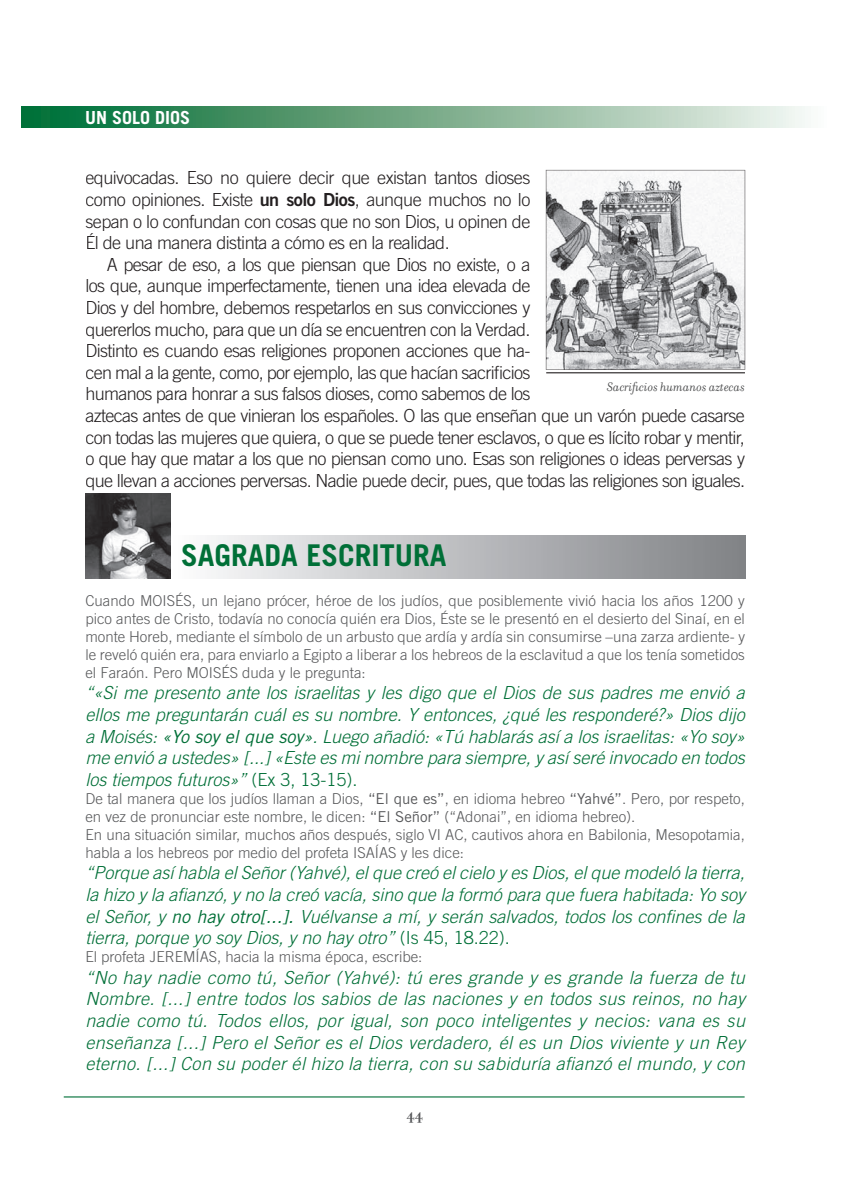
<style>
.page{position:relative;width:851px;height:1191px;background:#fff}
.page>*{position:absolute;margin:0;border:0;box-sizing:border-box;transform-origin:0 0}
.t1{font:700 30px "Trade Gothic";color:#006f37}
.t2{font:italic 300 18px/21.6px "Trade Gothic";color:#006f37;text-align:justify}
.t3{font:300 18px/21.6px "Trade Gothic";letter-spacing:-.035em;color:#231f20;text-align:justify}
.t4{font:700 18px "Trade Gothic";color:#fff}
.t5{font:300 15px/18px "Trade Gothic";color:#57585a;text-align:justify}
.t6{font:700 15px "Filosofia";color:#57585a}
.t7{font:italic 13.5px "Filosofia";color:#4b4c4d}
.s1{font-family:"Trade Gothic Bold Two";font-weight:400}
.s2{font-weight:400}
.s3{font-style:normal}
</style>
<div class="page">
<div style="left:170px;top:536px;width:575px;height:42px;background:linear-gradient(to right,#fcfcfd,#7f8185)"></div>
<img style="left:85px;top:493px;width:85px;height:85px">
<div style="left:21px;top:106px;width:808px;height:22px;background:linear-gradient(to right,#00682c,#f7f4ef)"></div>
<hr style="left:64px;top:1096px;width:680px;height:1px;background:#006f37">
<svg style="left:545px;top:170px;width:200px;height:200px"></svg>
<hr style="left:546px;top:372px;width:198px;height:1px;background:#231f20">
<p class="t4" style="left:85px;top:106px;width:107px">UN SOLO DIOS</p>
<p class="t3" style="left:85px;top:167px;width:446px">equivocadas. Eso no quiere decir que existan tantos dioses como opiniones. Existe <span class="s1">un solo Dios</span>, aunque muchos no lo sepan o lo confundan con cosas que no son Dios, u opinen de Él de una manera distinta a cómo es en la realidad.</p>
<p class="t3" style="left:85px;top:253px;width:661px;text-align:left;text-indent:21px">A pesar de eso, a los que piensan que Dios no existe, o a<br>los que, aunque imperfectamente, tienen una idea elevada de<br>Dios y del hombre, debemos respetarlos en sus convicciones y<br>quererlos mucho, para que un día se encuentren con la Verdad.<br>Distinto es cuando esas religiones proponen acciones que ha-<br>cen mal a la gente, como, por ejemplo, las que hacían sacrificios<br>humanos para honrar a sus falsos dioses, como sabemos de los<br>aztecas antes de que vinieran los españoles. O las que enseñan que un varón puede casarse con todas las mujeres que quiera, o que se puede tener esclavos, o que es lícito robar y mentir, o que hay que matar a los que no piensan como uno. Esas son religiones o ideas perversas y que llevan a acciones perversas. Nadie puede decir, pues, que todas las religiones son iguales.</p>
<p class="t7" style="left:607px;top:379px;width:139px">Sacrificios humanos aztecas</p>
<h1 class="t1" style="left:181px;top:537px;width:267px">SAGRADA ESCRITURA</h1>
<p class="t5" style="left:85px;top:591px;width:661px">Cuando MOISÉS, un lejano prócer, héroe de los judíos, que posiblemente vivió hacia los años 1200 y pico antes de Cristo, todavía no conocía quién era Dios, Éste se le presentó en el desierto del Sinaí, en el monte Horeb, mediante el símbolo de un arbusto que ardía y ardía sin consumirse –una zarza ardiente- y le reveló quién era, para enviarlo a Egipto a liberar a los hebreos de la esclavitud a que los tenía sometidos el Faraón. Pero MOISÉS duda y le pregunta:</p>
<p class="t2" style="left:85px;top:682px;width:661px">“«Si me presento ante los israelitas y les digo que el Dios de sus padres me envió a ellos me preguntarán cuál es su nombre. Y entonces, ¿qué les responderé?» Dios dijo a Moisés: <span class="s2">«Yo soy el que soy»</span>. Luego añadió: «Tú hablarás así a los israelitas: «Yo soy» me envió a ustedes» [...] «Este es mi nombre para siempre, y así seré invocado en todos los tiempos futuros»” <span class="s3">(Ex 3, 13-15).</span></p>
<p class="t5" style="left:85px;top:789px;width:661px;text-align:left">De tal manera que los judíos llaman a Dios, <span class="s2">“El que es”</span>, en idioma hebreo <span class="s2">“Yahvé”</span>. Pero, por respeto, en vez de pronunciar este nombre, le dicen: <span class="s2">“El Señor”</span> (“Adonai”, en idioma hebreo).<br>En una situación similar, muchos años después, siglo VI AC, cautivos ahora en Babilonia, Mesopotamia, habla a los hebreos por medio del profeta ISAÍAS y les dice:</p>
<p class="t2" style="left:85px;top:862px;width:661px">“Porque así habla el Señor (Yahvé), el que creó el cielo y es Dios, el que modeló la tierra, la hizo y la afianzó, y no la creó vacía, sino que la formó para que fuera habitada: Yo soy el Señor, y <span class="s2">no hay otro[...].</span> Vuélvanse a mí, y serán salvados, todos los confines de la tierra, porque yo soy Dios, y no hay otro” <span class="s3">(Is 45, 18.22).</span></p>
<p class="t5" style="left:85px;top:947px;width:338px">El profeta JEREMÍAS, hacia la misma época, escribe:</p>
<p class="t2" style="left:85px;top:966px;width:661px">“No hay nadie como tú, Señor (Yahvé): tú eres grande y es grande la fuerza de tu Nombre. [...] entre todos los sabios de las naciones y en todos sus reinos, no hay nadie como tú. Todos ellos, por igual, son poco inteligentes y necios: vana es su enseñanza [...] Pero el Señor es el Dios verdadero, él es un Dios viviente y un Rey eterno. [...] Con su poder él hizo la tierra, con su sabiduría afianzó el mundo, y con</p>
<p class="t6" style="left:406px;top:1105px;width:19px">44</p>
</div>
